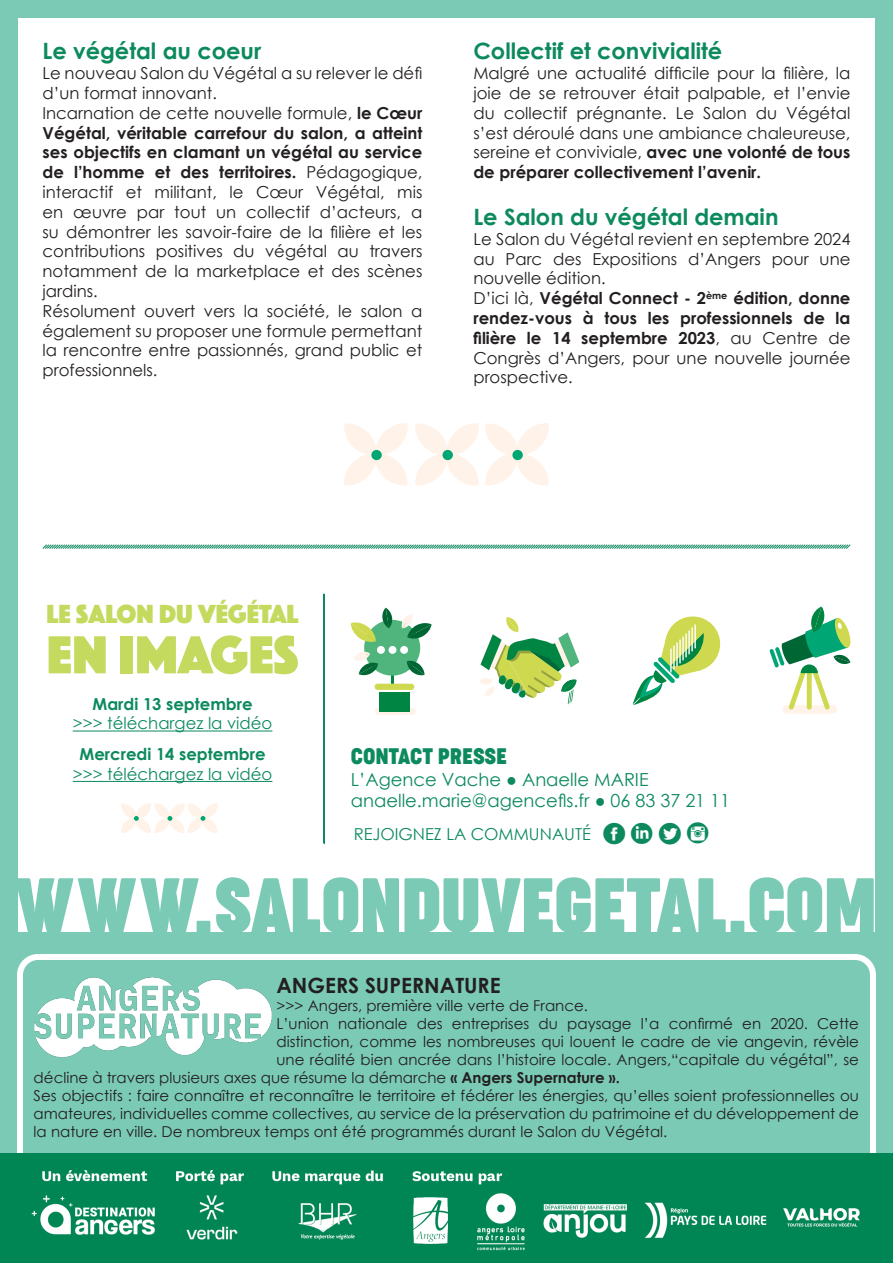
<style>
.page{position:relative;width:893px;height:1263px;background:#fff}
.page>*{position:absolute;margin:0;border:0;box-sizing:border-box;transform-origin:0 0}
.t1{font:700 73.5px "Cocogoose Compressed Trial";letter-spacing:.01em;color:#7acab5}
.t2{font:55.5px "Phosphate Pro Solid";color:#c3da5f}
.t3{font:39px "Social Circles";color:#0c8a5d}
.t4{font:27px "Phosphate Pro Solid";color:#c3da5f}
.t5{font:700 22.5px "Century Gothic";color:#0c8a5d}
.t6{font:700 21px "Century Gothic";color:#231f20}
.t7{font:21px "Cocogoose Condensed Trial";color:#0c8a5d}
.t8{font:18px "Century Gothic";color:#0c8a5d}
.t9{font:16.5px/19.8px "Century Gothic";color:#231f20;text-align:justify}
.t10{font:700 16.5px/19.8px "Century Gothic";color:#231f20;text-align:justify}
.t11{font:16.5px "Century Gothic";color:#0c8a5d}
.t12{font:700 16.5px "Century Gothic";color:#0c8a5d}
.t13{font:15px/18px "Century Gothic";color:#231f20;text-align:justify}
.s1{font-weight:700}
.s2{font-weight:400}
</style>
<div class="page">
<div style="left:0;top:0;width:893px;height:17px;background:#7acab5"></div>
<div style="left:876px;top:0;width:17px;height:1263px;background:#7acab5"></div>
<div style="left:0;top:0;width:17px;height:1263px;background:#7acab5"></div>
<div style="left:0;top:932px;width:893px;height:274px;background:#7acab5"></div>
<div style="left:17px;top:954px;width:859px;height:288px;border:6px solid #fff;border-radius:18px"></div>
<img style="left:34px;top:977px;width:238px;height:81px">
<img style="left:0;top:1153px;width:893px;height:110px">
<svg style="left:480px;top:617px;width:99px;height:87px"></svg>
<svg style="left:632px;top:616px;width:89px;height:89px"></svg>
<hr style="left:694px;top:624px;width:2px;height:24px;background:#fff">
<hr style="left:691px;top:627px;width:2px;height:24px;background:#fff">
<hr style="left:688px;top:630px;width:2px;height:24px;background:#fff">
<hr style="left:685px;top:633px;width:2px;height:24px;background:#fff">
<hr style="left:682px;top:636px;width:2px;height:24px;background:#fff">
<hr style="left:679px;top:639px;width:2px;height:24px;background:#fff">
<hr style="left:676px;top:642px;width:2px;height:24px;background:#fff">
<hr style="left:673px;top:645px;width:2px;height:24px;background:#fff">
<hr style="left:670px;top:648px;width:2px;height:24px;background:#fff">
<div style="left:782px;top:705px;width:55px;height:9px;background:#fff2e8;border-radius:4px"></div>
<svg style="left:769px;top:606px;width:82px;height:103px"></svg>
<svg style="left:375px;top:708px;width:41px;height:7px"></svg>
<hr style="left:391px;top:660px;width:3px;height:24px;background:#008542">
<div style="left:379px;top:692px;width:31px;height:19px;background:#008542"></div>
<div style="left:364px;top:620px;width:56px;height:56px;background:#4fb57d;border-radius:50%"></div>
<div style="left:377px;top:646px;width:8px;height:8px;background:#fff;border-radius:50%"></div>
<div style="left:389px;top:646px;width:7px;height:8px;background:#fff;border-radius:50%"></div>
<div style="left:400px;top:646px;width:8px;height:8px;background:#fff;border-radius:50%"></div>
<div style="left:375px;top:684px;width:39px;height:6px;background:#cfd94f;border-radius:3px"></div>
<svg style="left:407px;top:660px;width:18px;height:16px"></svg>
<svg style="left:382px;top:608px;width:11px;height:20px"></svg>
<svg style="left:351px;top:622px;width:25px;height:21px"></svg>
<svg style="left:401px;top:614px;width:31px;height:25px"></svg>
<svg style="left:354px;top:651px;width:24px;height:25px"></svg>
<svg style="left:42px;top:544px;width:809px;height:5px;background:#87c5af"></svg>
<hr style="left:73px;top:730px;width:199px;height:1px;background:#0c8a5d">
<hr style="left:73px;top:781px;width:199px;height:1px;background:#0c8a5d">
<svg style="left:323px;top:593px;width:2px;height:251px"></svg>
<svg style="left:344px;top:423px;width:205px;height:63px"></svg>
<div style="left:512px;top:450px;width:11px;height:10px;background:#00a673;border-radius:50%"></div>
<svg style="left:121px;top:803px;width:97px;height:30px"></svg>
<p class="t5" style="left:43px;top:34px;width:220px">Le végétal au coeur</p>
<p class="t9" style="left:43px;top:63px;width:381px">Le nouveau Salon du Végétal a su relever le défi d’un format innovant.</p>
<p class="t9" style="left:43px;top:103px;width:381px">Incarnation de cette nouvelle formule, <span class="s1">le Cœur Végétal, véritable carrefour du salon, a atteint ses objectifs en clamant un végétal au service de l’homme et des territoires.</span> Pédagogique, interactif et militant, le Cœur Végétal, mis en œuvre par tout un collectif d’acteurs, a su démontrer les savoir-faire de la filière et les contributions positives du végétal au travers notamment de la marketplace et des scènes jardins.</p>
<p class="t9" style="left:43px;top:301px;width:381px">Résolument ouvert vers la société, le salon a également su proposer une formule permettant la rencontre entre passionnés, grand public et professionnels.</p>
<p class="t5" style="left:473px;top:34px;width:250px">Collectif et convivialité</p>
<p class="t9" style="left:473px;top:63px;width:379px">Malgré une actualité difficile pour la filière, la joie de se retrouver était palpable, et l’envie du collectif prégnante. Le Salon du Végétal s’est déroulé dans une ambiance chaleureuse, sereine et conviviale, <span class="s1">avec une volonté de tous de préparer collectivement l’avenir.</span></p>
<p class="t5" style="left:473px;top:200px;width:307px">Le Salon du végétal demain</p>
<p class="t9" style="left:473px;top:229px;width:379px">Le Salon du Végétal revient en septembre 2024 au Parc des Expositions d’Angers pour une nouvelle édition.</p>
<p class="t10" style="left:473px;top:288px;width:379px"><span class="s2">D’ici là,</span> Végétal Connect - 2<sup>ème</sup> édition, donne rendez-vous à tous les professionnels de la filière le 14 septembre 2023<span class="s2">, au Centre de Congrès d’Angers, pour une nouvelle journée prospective.</span></p>
<p class="t4" style="left:47px;top:595px;width:253px">LE SALON DU VÉGÉTAL</p>
<p class="t2" style="left:47px;top:615px;width:253px">EN IMAGES</p>
<p class="t12" style="left:93px;top:691px;width:162px">Mardi 13 septembre</p>
<p class="t11" style="left:73px;top:712px;width:201px">&gt;&gt;&gt; téléchargez la vidéo</p>
<p class="t12" style="left:80px;top:741px;width:188px">Mercredi 14 septembre</p>
<p class="t11" style="left:73px;top:762px;width:201px">&gt;&gt;&gt; téléchargez la vidéo</p>
<p class="t7" style="left:351px;top:742px;width:158px">CONTACT PRESSE</p>
<p class="t8" style="left:351px;top:767px;width:299px">L’Agence Vache ● Anaelle MARIE</p>
<p class="t8" style="left:351px;top:788px;width:381px">anaelle.marie@agencefls.fr ● 06 83 37 21 11</p>
<p class="t11" style="left:354px;top:822px;width:239px">REJOIGNEZ LA COMMUNAUTÉ</p>
<p class="t3" style="left:601px;top:811px;width:112px">flti</p>
<p class="t1" style="left:15px;top:856px;width:863px">WWW.SALONDUVEGETAL.COM</p>
<p class="t6" style="left:276px;top:969px;width:226px">ANGERS SUPERNATURE</p>
<p class="t13" style="left:276px;top:996px;width:313px">&gt;&gt;&gt; Angers, première ville verte de France.</p>
<p class="t13" style="left:276px;top:1014px;width:584px">L’union nationale des entreprises du paysage l’a confirmé en 2020. Cette</p>
<p class="t13" style="left:276px;top:1032px;width:584px">distinction, comme les nombreuses qui louent le cadre de vie angevin, révèle</p>
<p class="t13" style="left:276px;top:1050px;width:584px">une réalité bien ancrée dans l’histoire locale. Angers,“capitale du végétal”, se</p>
<p class="t13" style="left:34px;top:1068px;width:588px">décline à travers plusieurs axes que résume la démarche <span class="s1">« Angers Supernature ».</span></p>
<p class="t13" style="left:34px;top:1086px;width:827px">Ses objectifs : faire connaître et reconnaître le territoire et fédérer les énergies, qu’elles soient professionnelles ou amateures, individuelles comme collectives, au service de la préservation du patrimoine et du développement de la nature en ville. De nombreux temps ont été programmés durant le Salon du Végétal.</p>
</div>
